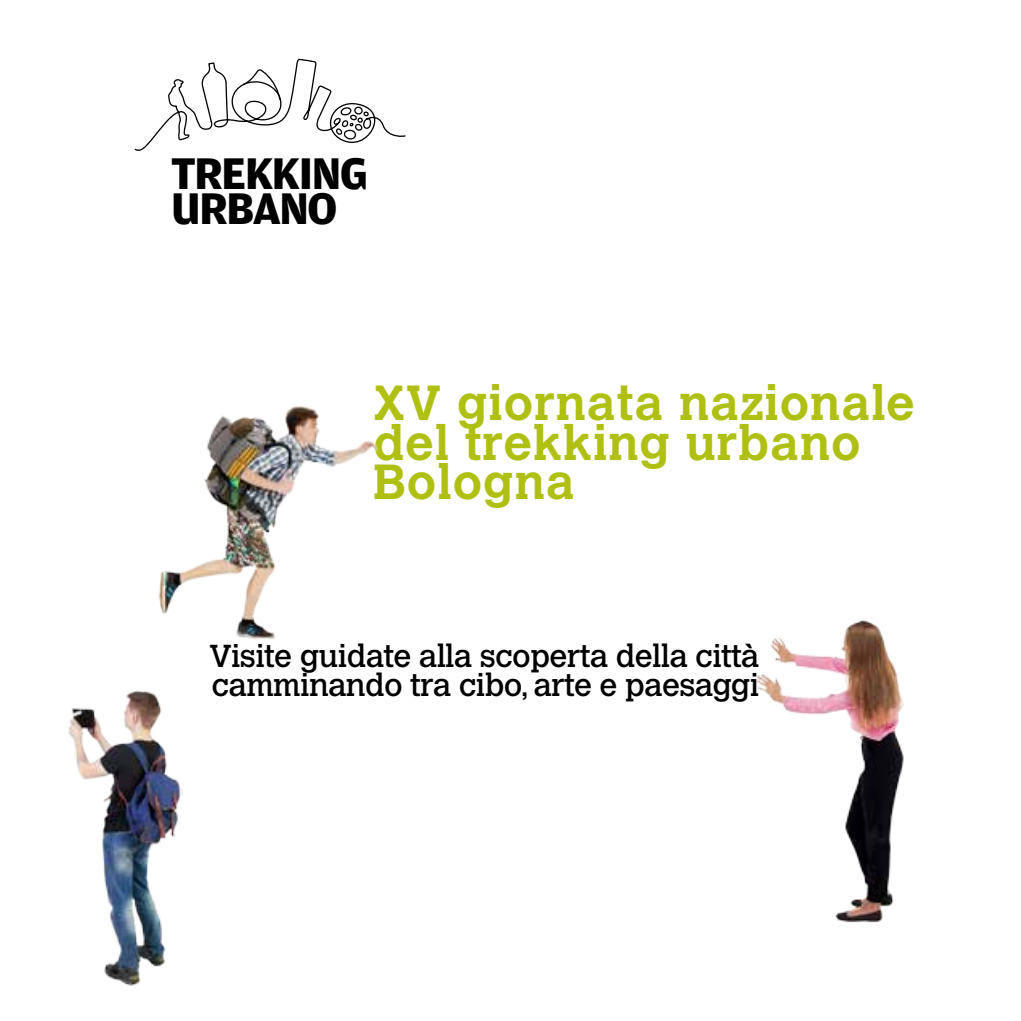
<style>
.page{position:relative;width:1021px;height:1021px;background:#fff}
.page>*{position:absolute;margin:0;border:0;box-sizing:border-box;transform-origin:0 0}
.t1{font:700 48.82px/39.4px "Calvert MT Std";letter-spacing:.02em;color:#afc013}
.t2{font:700 47.02px/34.9px "Amplitude";letter-spacing:-.04em;color:#000}
.t3{font:31.5px/29.2px "Calvert MT Std";letter-spacing:-.02em;color:#000}
</style>
<div class="page">
<svg style="left:134px;top:58px;width:271px;height:93px"></svg>
<img style="left:158px;top:406px;width:219px;height:234px">
<img style="left:756px;top:620px;width:148px;height:303px">
<img style="left:68px;top:690px;width:115px;height:296px">
<h2 class="t2" style="left:171px;top:156px;width:199px">TREKKING<br>URBANO</h2>
<h1 class="t1" style="left:373px;top:382px;width:543px">XV giornata nazionale del trekking urbano<br>Bologna</h1>
<p class="t3" style="left:209px;top:641px;width:552px">Visite guidate alla scoperta della città camminando tra cibo, arte e paesaggi</p>
</div>
